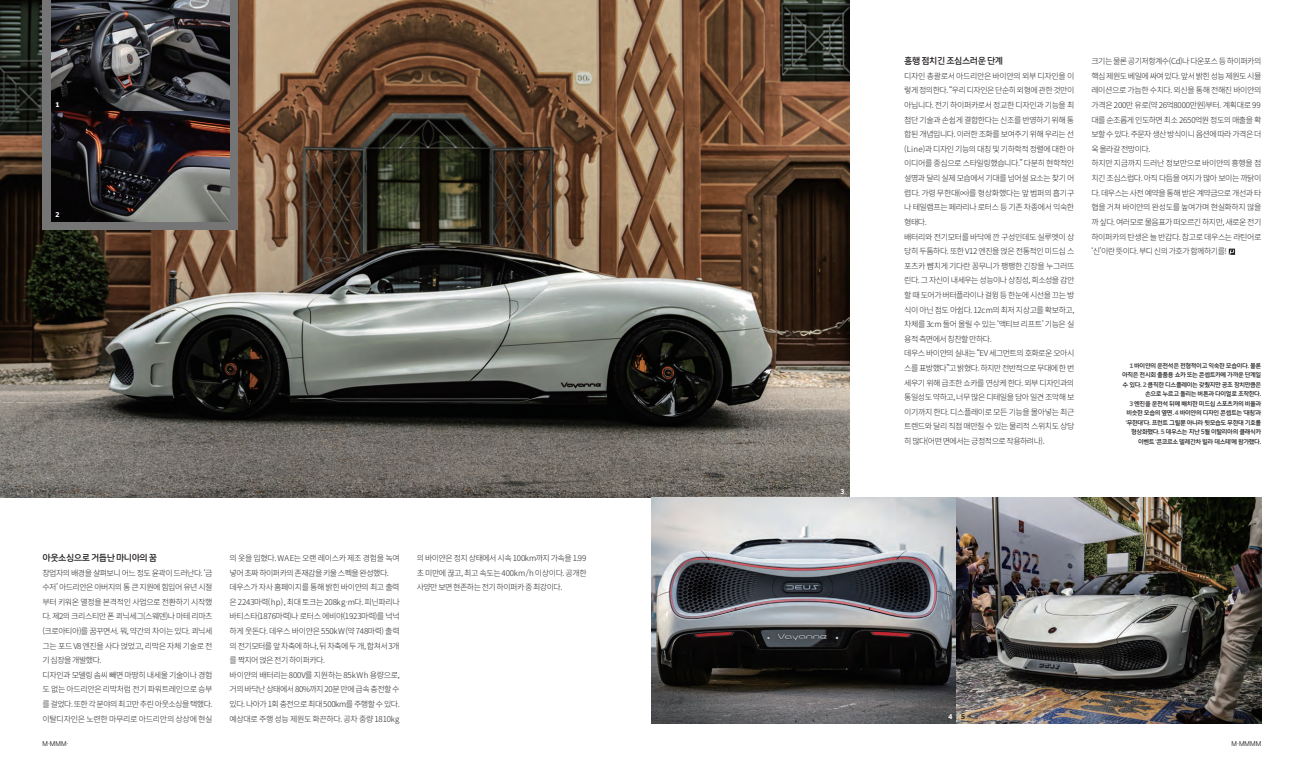
<style>
.page{position:relative;width:1304px;height:780px;background:#fff}
.page>*{position:absolute;margin:0;border:0;box-sizing:border-box;transform-origin:0 0}
.Miu-중제{font:9px "Hankook KR Regular";letter-spacing:-.055em;color:#231f20}
.Miu-본문{font:300 8px/14.6px "Noto Sans CJ Kkr";letter-spacing:-.06em;color:#231f20;text-align:justify}
.t1{font:6.5px "Hankook";letter-spacing:.015em;color:#231f20}
.t2{font:700 6.5px "Hankook";color:#fff}
.t3{font:700 6.5px "Hankook";color:#231f20}
.Miu-캡션{font:6.2px/9.5px "Hankook KR Regular";letter-spacing:-.065em;color:#231f20;text-align:right}
.s1{font-family:"Hankook";font-weight:700;color:#767575}
</style>
<div class="page">
<img style="left:0;top:0;width:849px;height:497px">
<img style="left:652px;top:497px;width:609px;height:226px">
<div style="left:43px;top:0;width:195px;height:230px;background:#767575"></div>
<img style="left:51px;top:111px;width:179px;height:110px">
<svg style="left:51px;top:0;width:179px;height:111px"></svg>
<svg style="left:1229px;top:248px;width:6px;height:7px"></svg>
<p class="t2" style="left:55px;top:99px;width:5px">1</p>
<p class="t2" style="left:55px;top:210px;width:5px">2</p>
<p class="Miu-중제" style="left:43px;top:552px;width:116px">아웃소싱으로 거듭난 마니아의 꿈</p>
<p class="Miu-본문" style="left:43px;top:565px;width:172px">창업자의 배경을 살펴보니 어느 정도 윤곽이 드러난다. ‘금 수저’ 아드리안은 아버지의 통 큰 지원에 힘입어 유년 시절 부터 키워온 열정을 본격적인 사업으로 전환하기 시작했 다. 제2의 크리스티안 폰 쾨닉세그(스웨덴)나 마테 리마츠 (크로아티아)를 꿈꾸면서. 뭐, 약간의 차이는 있다. 쾨닉세 그는 포드 V8 엔진을 사다 얹었고, 리막은 자체 기술로 전 기 심장을 개발했다.</p>
<p class="Miu-본문" style="left:43px;top:667px;width:172px">디자인과 모델링 솜씨 빼면 마땅히 내세울 기술이나 경험 도 없는 아드리안은 리막처럼 전기 파워트레인으로 승부 를 걸었다. 또한 각 분야의 최고만 추린 아웃소싱을 택했다. 이탈디자인은 노련한 마무리로 아드리안의 상상에 현실</p>
<p class="Miu-본문" style="left:230px;top:551px;width:172px">의 옷을 입혔다. WAE는 오랜 레이스카 제조 경험을 녹여 넣어 초짜 하이퍼카의 존재감을 키울 스펙을 완성했다.</p>
<p class="Miu-본문" style="left:230px;top:580px;width:172px">데우스가 자사 홈페이지를 통해 밝힌 바이얀의 최고 출력 은 2243마력(hp), 최대 토크는 208kg·m다. 피닌파리나 바티스타(1876마력)나 로터스 에비야(1923마력)를 넉넉 하게 웃돈다. 데우스 바이얀은 550kW(약 748마력) 출력 의 전기모터를 앞 차축에 하나, 뒤 차축에 두 개, 합쳐서 3개 를 짝지어 얹은 전기 하이퍼카다.</p>
<p class="Miu-본문" style="left:230px;top:667px;width:172px">바이얀의 배터리는 800V를 지원하는 85kWh 용량으로, 거의 바닥난 상태에서 80%까지 20분 만에 급속 충전할 수 있다. 나아가 1회 충전으로 최대 500km를 주행할 수 있다. 예상대로 주행 성능 제원도 화끈하다. 공차 중량 1810kg</p>
<p class="Miu-본문" style="left:417px;top:551px;width:172px">의 바이얀은 정지 상태에서 시속 100km까지 가속을 1.99 초 미만에 끊고, 최고 속도는 400km/h 이상이다. 공개한 사양만 보면 현존하는 전기 하이퍼카 중 최강이다.</p>
<p class="t2" style="left:841px;top:486px;width:5px">3</p>
<p class="Miu-중제" style="left:904px;top:56px;width:100px">흥행 점치긴 조심스러운 단계</p>
<p class="Miu-본문" style="left:904px;top:69px;width:172px">디자인 총괄로서 아드리안은 바이얀의 외부 디자인을 이 렇게 정의한다. “우리 디자인은 단순히 외형에 관한 것만이 아닙니다. 전기 하이퍼카로서 정교한 디자인과 기능을 최 첨단 기술과 손쉽게 결합한다는 신조를 반영하기 위해 통 합된 개념입니다. 이러한 조화를 보여주기 위해 우리는 선 (Line)과 디자인 기능의 대칭 및 기하학적 정렬에 대한 아 이디어를 중심으로 스타일링했습니다.” 다분히 현학적인 설명과 달리 실제 모습에서 기대를 넘어설 요소는 찾기 어 렵다. 가령 무한대(∞)를 형상화했다는 앞 범퍼의 흡기구 나 테일램프는 페라리나 로터스 등 기존 차종에서 익숙한 형태다.</p>
<p class="Miu-본문" style="left:904px;top:229px;width:172px">배터리와 전기모터를 바닥에 깐 구성인데도 실루엣이 상 당히 두툼하다. 또한 V12 엔진을 얹은 전통적인 미드십 스 포츠카 뺨치게 기다란 꽁무니가 팽팽한 긴장을 누그러뜨 린다. 그 자신이 내세우는 성능이나 상징성, 희소성을 감안 할 때 도어가 버터플라이나 걸윙 등 한눈에 시선을 끄는 방 식이 아닌 점도 아쉽다. 12cm의 최저 지상고를 확보하고, 차체를 3cm 들어 올릴 수 있는 ‘액티브 리프트’ 기능은 실 용적 측면에서 칭찬할 만하다.</p>
<p class="Miu-본문" style="left:904px;top:346px;width:172px">데우스 바이얀의 실내는 “EV 세그먼트의 호화로운 오아시 스를 표방했다”고 밝혔다. 하지만 전반적으로 무대에 한 번 세우기 위해 급조한 쇼카를 연상케 한다. 외부 디자인과의 통일성도 약하고, 너무 많은 디테일을 담아 일견 조악해 보 이기까지 한다. 디스플레이로 모든 기능을 몰아넣는 최근 트렌드와 달리 직접 매만질 수 있는 물리적 스위치도 상당 히 많다(어떤 면에서는 긍정적으로 작용하려나).</p>
<p class="Miu-본문" style="left:1091px;top:54px;width:172px">크기는 물론 공기저항계수(Cd)나 다운포스 등 하이퍼카의 핵심 제원도 베일에 싸여 있다. 앞서 밝힌 성능 제원도 시뮬 레이션으로 가늠한 수치다. 외신을 통해 전해진 바이얀의 가격은 200만 유로(약 26억8000만원)부터. 계획대로 99 대를 순조롭게 인도하면 최소 2650억원 정도의 매출을 확 보할 수 있다. 주문자 생산 방식이니 옵션에 따라 가격은 더 욱 올라갈 전망이다.</p>
<p class="Miu-본문" style="left:1091px;top:156px;width:172px">하지만 지금까지 드러난 정보만으로 바이얀의 흥행을 점 치긴 조심스럽다. 아직 다듬을 여지가 많아 보이는 까닭이 다. 데우스는 사전 예약을 통해 받은 계약금으로 개선과 타 협을 거쳐 바이얀의 완성도를 높여가며 현실화하지 않을 까 싶다. 여러모로 물음표가 떠오르긴 하지만, 새로운 전기 하이퍼카의 탄생은 늘 반갑다. 참고로 데우스는 라틴어로 ‘신’이란 뜻이다. 부디 신의 가호가 함께하기를!</p>
<p class="Miu-캡션" style="left:1122px;top:361px;width:141px"><span class="s1">1</span> 바이얀의 운전석은 전형적이고 익숙한 모습이다. 물론 아직은 전시회 출품용 쇼카 또는 콘셉트카에 가까운 단계일 수 있다. <span class="s1">2</span> 큼직한 디스플레이는 갖췄지만 공조 장치만큼은 손으로 누르고 돌리는 버튼과 다이얼로 조작한다.<br><span class="s1">3</span> 엔진을 운전석 뒤에 배치한 미드십 스포츠카의 비율과 비슷한 모습의 옆면. <span class="s1">4</span> 바이얀의 디자인 콘셉트는 ‘대칭’과 ‘무한대’다. 프런트 그릴뿐 아니라 뒷모습도 무한대 기호를 형상화했다. <span class="s1">5</span> 데우스는 지난 5월 이탈리아의 클래식카 이벤트 ‘콘코르소 델레간차 빌라 데스테’에 참가했다.</p>
<p class="t2" style="left:948px;top:711px;width:5px">4</p>
<p class="t3" style="left:961px;top:711px;width:5px">5</p>
<p class="t1" style="left:43px;top:738px;width:27px">M·MMM·</p>
<p class="t1" style="left:1232px;top:738px;width:31px">M·MMMM</p>
</div>
